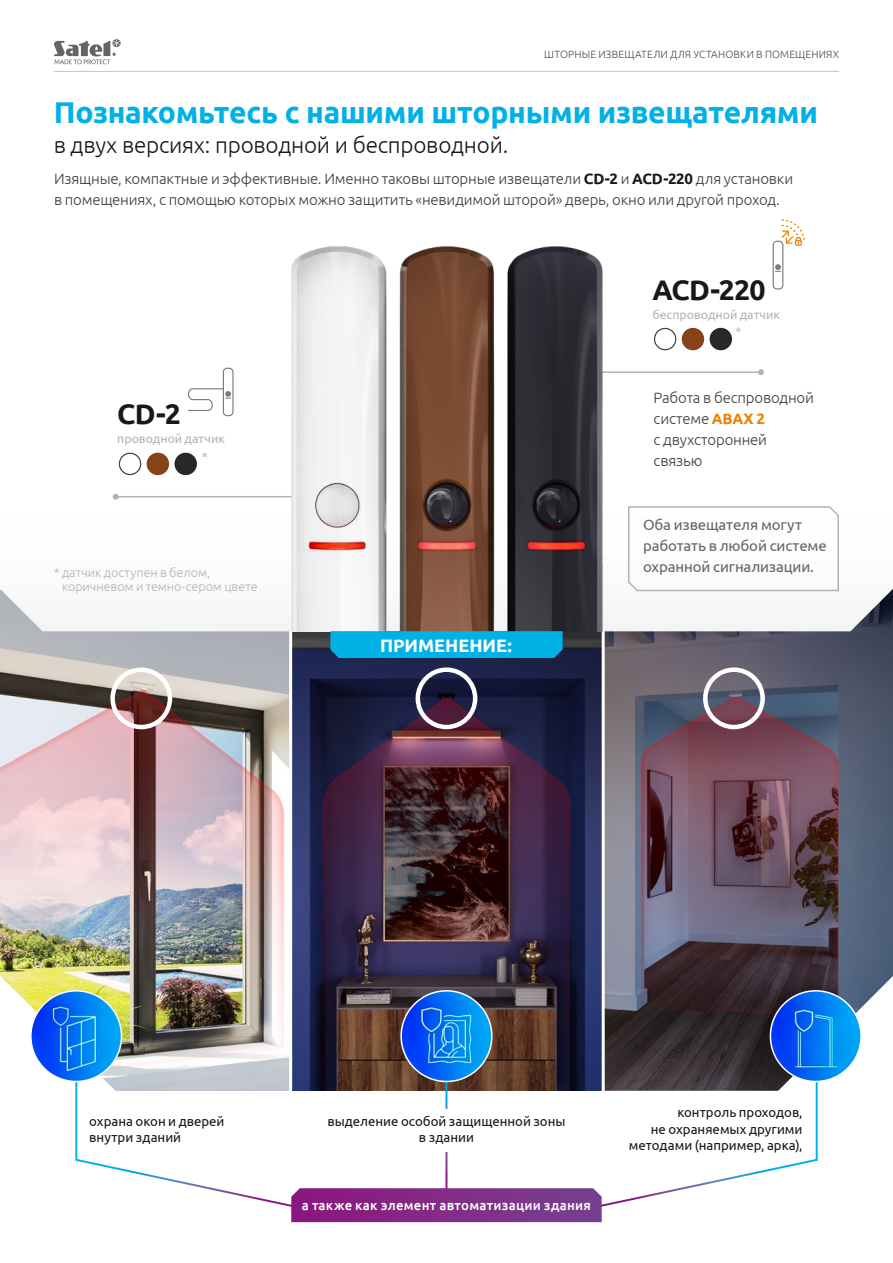
<style>
.page{position:relative;width:893px;height:1263px;background:#fff}
.page>*{position:absolute;margin:0;border:0;box-sizing:border-box;transform-origin:0 0}
.t1{font:700 30px "Ubuntu";letter-spacing:-.01em;color:#00b1e6}
.t2{font:700 28.35px "Ubuntu";letter-spacing:-.025em;color:#1a171c}
.t3{font:300 22.5px "Ubuntu";letter-spacing:-.01em;color:#1a171c}
.t4{font:700 18px "Ubuntu";letter-spacing:-.005em;color:#fff}
.t5{font:300 15px/21px "Ubuntu";letter-spacing:-.01em;color:#3e3e40}
.t6{font:15px/21px "Ubuntu";letter-spacing:-.01em;color:#646567}
.t7{font:13.5px/16.5px "Ubuntu";color:#1a171c}
.t8{font:500 13.5px "Ubuntu";letter-spacing:.02em;color:#fff}
.t9{font:300 12.6px/14px "Ubuntu";letter-spacing:-.005em;color:#b1b3b4}
.t10{font:12.3px/17.7px "Ubuntu";color:#b1b3b4}
.t11{font:300 10.5px "Ubuntu";letter-spacing:.02em;color:#4c4c4e}
.s1{font-weight:700;color:#1a171c}
.s2{font-weight:700;color:#ee7f00}
</style>
<div class="page">
<img style="left:0;top:631px;width:289px;height:344px">
<img style="left:605px;top:631px;width:288px;height:447px">
<img style="left:292px;top:631px;width:310px;height:344px">
<svg style="left:0;top:38px;width:893px;height:593px"></svg>
<hr style="left:116px;top:496px;width:201px;height:1px;background:#b1b3b4">
<svg style="left:113px;top:494px;width:6px;height:6px"></svg>
<hr style="left:560px;top:371px;width:201px;height:2px;background:#b1b3b4">
<svg style="left:758px;top:369px;width:6px;height:6px"></svg>
<img style="left:268px;top:230px;width:363px;height:401px">
<div style="left:110px;top:667px;width:62px;height:62px;border:4px solid #fff;border-radius:50%"></div>
<div style="left:416px;top:667px;width:61px;height:62px;border:4px solid #fff;border-radius:50%"></div>
<div style="left:703px;top:667px;width:62px;height:62px;border:4px solid #fff;border-radius:50%"></div>
<img style="left:770px;top:991px;width:91px;height:90px;border-radius:45px">
<div style="left:223px;top:368px;width:11px;height:48px;border:1px solid #7c7b7b;border-radius:4px"></div>
<svg style="left:187px;top:388px;width:45px;height:24px"></svg>
<div style="left:773px;top:241px;width:10px;height:49px;border:1px solid #7c7b7b;border-radius:4px"></div>
<svg style="left:775px;top:264px;width:6px;height:8px"></svg>
<svg style="left:780px;top:219px;width:25px;height:26px"></svg>
<div style="left:795px;top:240px;width:7px;height:6px;border:1px solid #ef7d00"></div>
<div style="left:147px;top:453px;width:22px;height:22px;background:#884218;border-radius:50%"></div>
<div style="left:174px;top:453px;width:23px;height:22px;background:#28272c;border-radius:50%"></div>
<div style="left:119px;top:453px;width:22px;height:22px;border:1px solid #3e3e40;border-radius:50%"></div>
<div style="left:682px;top:328px;width:22px;height:22px;background:#884218;border-radius:50%"></div>
<div style="left:710px;top:328px;width:22px;height:22px;background:#28272c;border-radius:50%"></div>
<div style="left:654px;top:328px;width:22px;height:22px;border:1px solid #3e3e40;border-radius:50%"></div>
<svg style="left:54px;top:39px;width:67px;height:25px"></svg>
<hr style="left:54px;top:71px;width:785px;height:1px;background:#c6c7c9">
<img style="left:0;top:975px;width:819px;height:247px">
<svg style="left:627px;top:505px;width:213px;height:87px"></svg>
<div style="left:330px;top:631px;width:233px;height:27px;background:#00b1e6"></div>
<p class="t11" style="left:544px;top:48px;width:296px">ШТОРНЫЕ ИЗВЕЩАТЕЛИ ДЛЯ УСТАНОВКИ В ПОМЕЩЕНИЯХ</p>
<h1 class="t1" style="left:54px;top:94px;width:766px">Познакомьтесь с нашими шторными извещателями</h1>
<h3 class="t3" style="left:54px;top:132px;width:456px">в двух версиях: проводной и беспроводной.</h3>
<p class="t5" style="left:54px;top:167px;width:741px">Изящные, компактные и эффективные. Именно таковы шторные извещатели <span class="s1">CD-2</span> и <span class="s1">ACD-220</span> для установки в помещениях, с помощью которых можно защитить «невидимой шторой» дверь, окно или другой проход.</p>
<h2 class="t2" style="left:652px;top:273px;width:115px">ACD-220</h2>
<p class="t10" style="left:652px;top:305px;width:129px">беспроводной датчик</p>
<h2 class="t2" style="left:117px;top:397px;width:65px">CD-2</h2>
<p class="t10" style="left:202px;top:430px;width:25px;text-indent:-84px">проводной датчик *</p>
<p class="t9" style="left:62px;top:566px;width:197px;text-indent:-8px">* датчик доступен в белом, коричневом и темно-сером цвете</p>
<p class="t4" style="left:380px;top:634px;width:133px">ПРИМЕНЕНИЕ:</p>
<p class="t10" style="left:735px;top:323px;width:7px">*</p>
<p class="t5" style="left:654px;top:387px;width:162px">Работа в беспроводной системе <span class="s2">ABAX 2<br></span>с двухсторонней связью</p>
<p class="t6" style="left:643px;top:514px;width:185px">Оба извещателя могут работать в любой системе охранной сигнализации.</p>
<p class="t7" style="left:89px;top:1112px;width:137px">охрана окон и дверей внутри зданий</p>
<p class="t7" style="left:327px;top:1112px;width:240px;text-align:center">выделение особой защищенной зоны в здании</p>
<p class="t7" style="left:629px;top:1104px;width:175px;text-align:right">контроль проходов,<br>не охраняемых другими методами (например, арка),</p>
<p class="t8" style="left:302px;top:1197px;width:291px">а также как элемент автоматизации здания</p>
</div>
